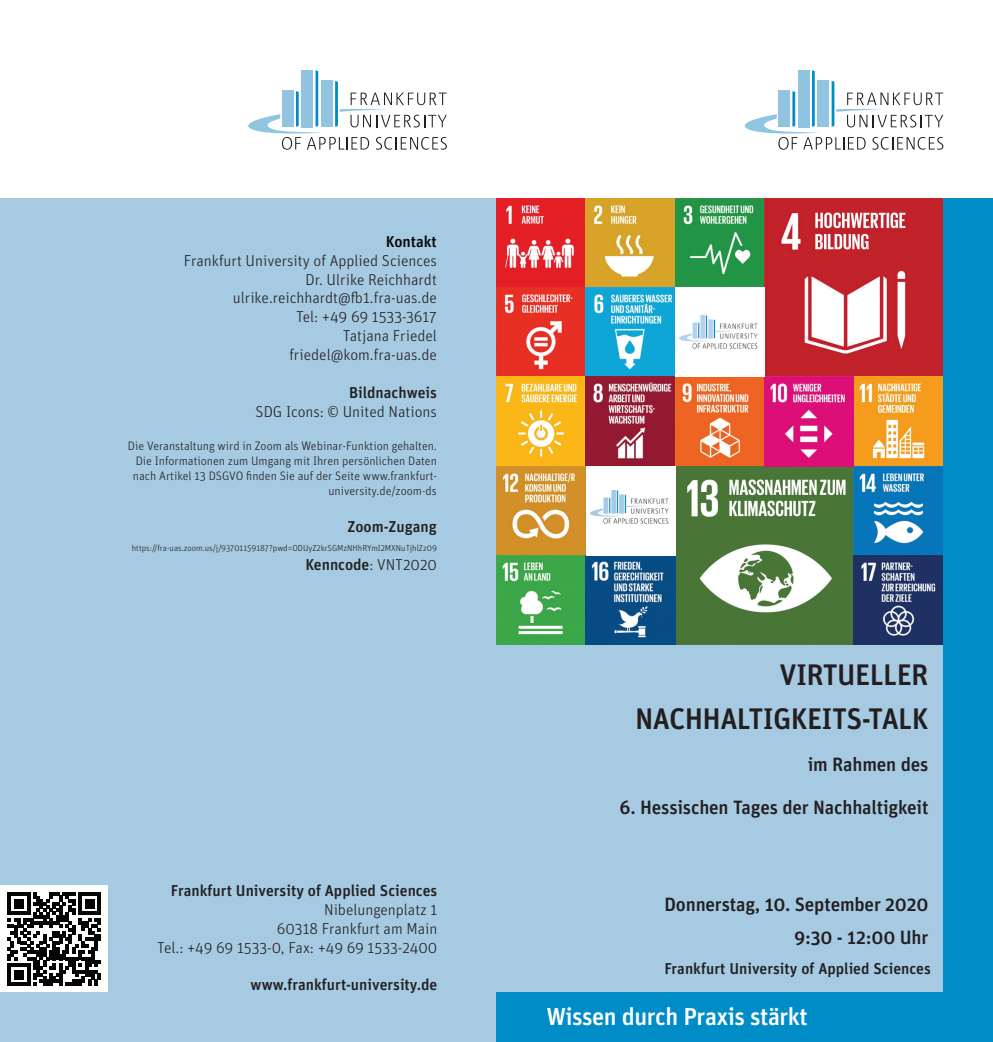
<style>
.page{position:relative;width:993px;height:1042px;background:#fff}
.page>*{position:absolute;margin:0;border:0;box-sizing:border-box;transform-origin:0 0}
.t1{font:500 29.75px/43.8px "Unit Pro";letter-spacing:-.02em;color:#231f20;text-align:right}
.t2{font:500 24.5px "Unit Pro";letter-spacing:-.02em;color:#fff}
.t3{font:500 19.25px/33.2px "Unit Pro";letter-spacing:-.01em;color:#231f20;text-align:right}
.t4{font:300 15.75px/18.9px "Unit Pro";color:#231f20;text-align:right}
.t5{font:500 15.75px "Unit Pro";color:#231f20}
.t6{font:500 15.75px "Unit Pro";color:#040503}
.t7{font:300 12.25px/14.7px "Unit Pro";color:#231f20;text-align:right}
.t8{font:300 8.75px "Unit Pro";color:#231f20}
.s1{font-weight:300}
</style>
<div class="page">
<div style="left:0;top:198px;width:992px;height:844px;background:#a6cae2"></div>
<img style="left:675px;top:466px;width:178px;height:178px">
<div style="left:0;top:885px;width:108px;height:107px;background:#fff"></div>
<svg style="left:8px;top:892px;width:93px;height:94px"></svg>
<img style="left:496px;top:198px;width:268px;height:89px">
<img style="left:764px;top:198px;width:179px;height:179px">
<img style="left:496px;top:287px;width:179px;height:90px">
<img style="left:496px;top:377px;width:357px;height:89px">
<img style="left:853px;top:377px;width:90px;height:267px">
<img style="left:496px;top:466px;width:89px;height:178px">
<img style="left:585px;top:555px;width:90px;height:89px">
<div style="left:675px;top:287px;width:89px;height:90px;background:#fff"></div>
<div style="left:585px;top:466px;width:90px;height:89px;background:#fff"></div>
<img style="left:679px;top:315px;width:79px;height:34px">
<img style="left:590px;top:491px;width:79px;height:33px">
<svg style="left:744px;top:70px;width:199px;height:80px"></svg>
<svg style="left:248px;top:70px;width:198px;height:80px"></svg>
<div style="left:496px;top:992px;width:496px;height:50px;background:#008cc7"></div>
<div style="left:943px;top:198px;width:49px;height:844px;background:#008cc7"></div>
<p class="t6" style="left:386px;top:230px;width:52px">Kontakt</p>
<p class="t4" style="left:184px;top:250px;width:254px">Frankfurt University of Applied Sciences<br>Dr. Ulrike Reichhardt ulrike.reichhardt@fb1.fra-uas.de<br>Tel: +49 69 1533-3617<br>Tatjana Friedel<br>friedel@kom.fra-uas.de</p>
<p class="t5" style="left:349px;top:381px;width:89px">Bildnachweis</p>
<p class="t4" style="left:255px;top:401px;width:183px">SDG Icons: © United Nations</p>
<p class="t7" style="left:128px;top:438px;width:310px">Die Veranstaltung wird in Zoom als Webinar-Funktion gehalten.<br>Die Informationen zum Umgang mit Ihren persönlichen Daten nach Artikel 13 DSGVO finden Sie auf der Seite www.frankfurt&shy;university.de/zoom-ds</p>
<p class="t5" style="left:347px;top:516px;width:91px">Zoom-Zugang</p>
<p class="t8" style="left:132px;top:542px;width:306px">https://fra-uas.zoom.us/j/93701159187?pwd=ODUyZ2krSGMzNHhRYmI2MXNuTjhlZz09</p>
<p class="t5" style="left:305px;top:553px;width:133px">Kenncode<span class="s1">: VNT2020</span></p>
<p class="t5" style="left:171px;top:879px;width:268px">Frankfurt University of Applied Sciences</p>
<p class="t4" style="left:157px;top:899px;width:281px">Nibelungenplatz 1<br>60318 Frankfurt am Main<br>Tel.: +49 69 1533-0, Fax: +49 69 1533-2400</p>
<p class="t5" style="left:250px;top:973px;width:188px">www.frankfurt-university.de</p>
<h1 class="t1" style="left:635px;top:651px;width:295px">VIRTUELLER<br>NACHHALTIGKEITS-TALK</h1>
<p class="t3" style="left:807px;top:746px;width:122px">im Rahmen des</p>
<p class="t3" style="left:619px;top:790px;width:310px">6. Hessischen Tages der Nachhaltigkeit</p>
<p class="t3" style="left:664px;top:886px;width:265px">Donnerstag, 10. September 2020<br>9:30 - 12:00 Uhr</p>
<p class="t5" style="left:664px;top:957px;width:268px">Frankfurt University of Applied Sciences</p>
<h2 class="t2" style="left:546px;top:999px;width:263px">Wissen durch Praxis stärkt</h2>
</div>
